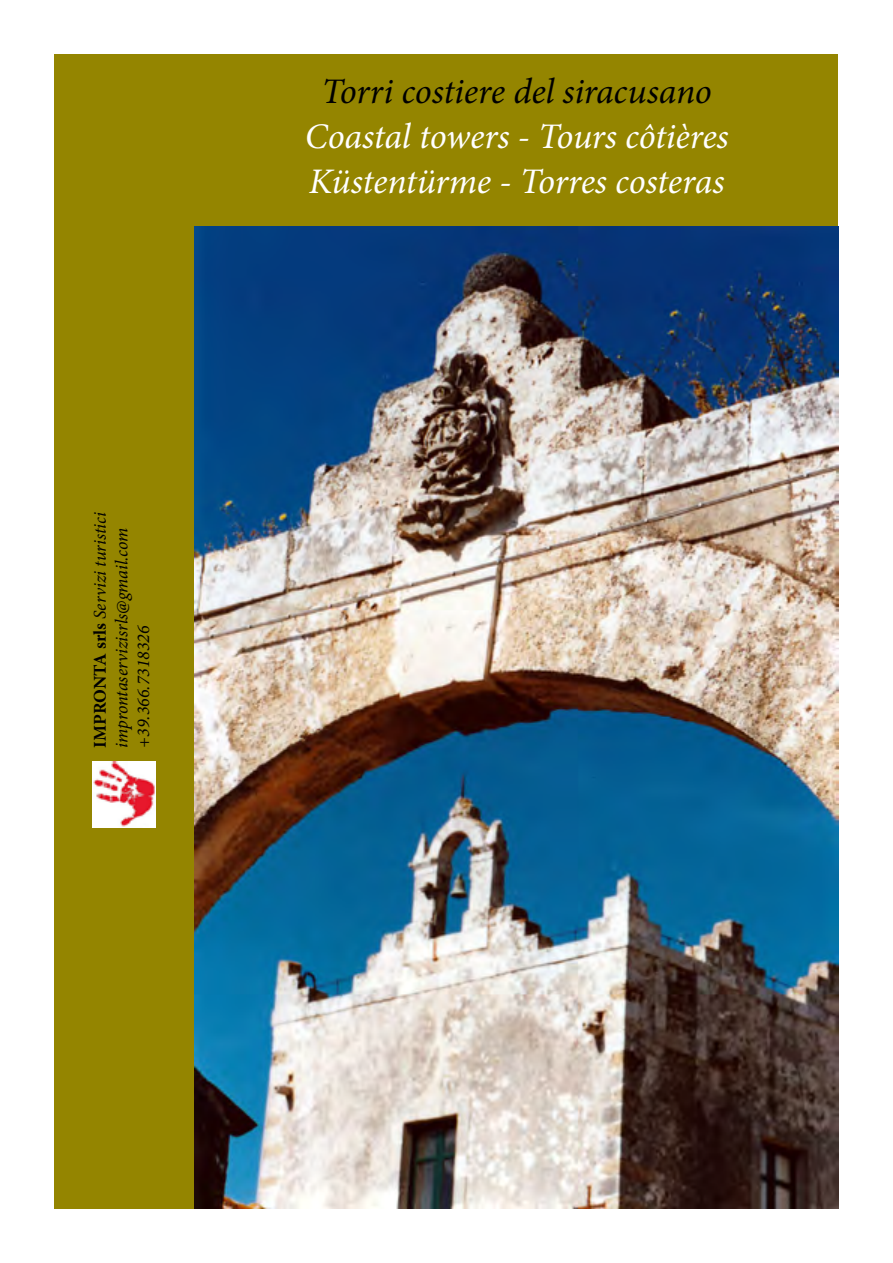
<style>
.page{position:relative;width:893px;height:1263px;background:#fff}
.page>*{position:absolute;margin:0;border:0;box-sizing:border-box;transform-origin:0 0}
.t1{font:italic 36px/45px "Minion Pro";letter-spacing:-.01em;color:#fff}
.t2{font:italic 36px "Minion Pro";letter-spacing:-.005em;color:#000}
.t3{font:italic 18px/21.6px "Minion Pro";color:#000}
.s1{font-weight:700;font-style:normal}
</style>
<div class="page">
<div style="left:54px;top:54px;width:141px;height:1154px;background:#948500"></div>
<div style="left:187px;top:54px;width:651px;height:172px;background:#948500"></div>
<img style="left:195px;top:226px;width:644px;height:982px">
<img style="left:93px;top:761px;width:63px;height:67px">
<p class="t3" style="left:89px;top:747px;width:237px;rotate:-90deg"><span class="s1">IMPRONTA srls</span> Servizi turistici improntaservizisrls@gmail.com +39.366.7318326</p>
<h1 class="t2" style="left:322px;top:67px;width:392px">Torri costiere del siracusano</h1>
<h1 class="t1" style="left:305px;top:114px;width:425px">Coastal towers - Tours côtières<br>Küstentürme - Torres costeras</h1>
</div>
